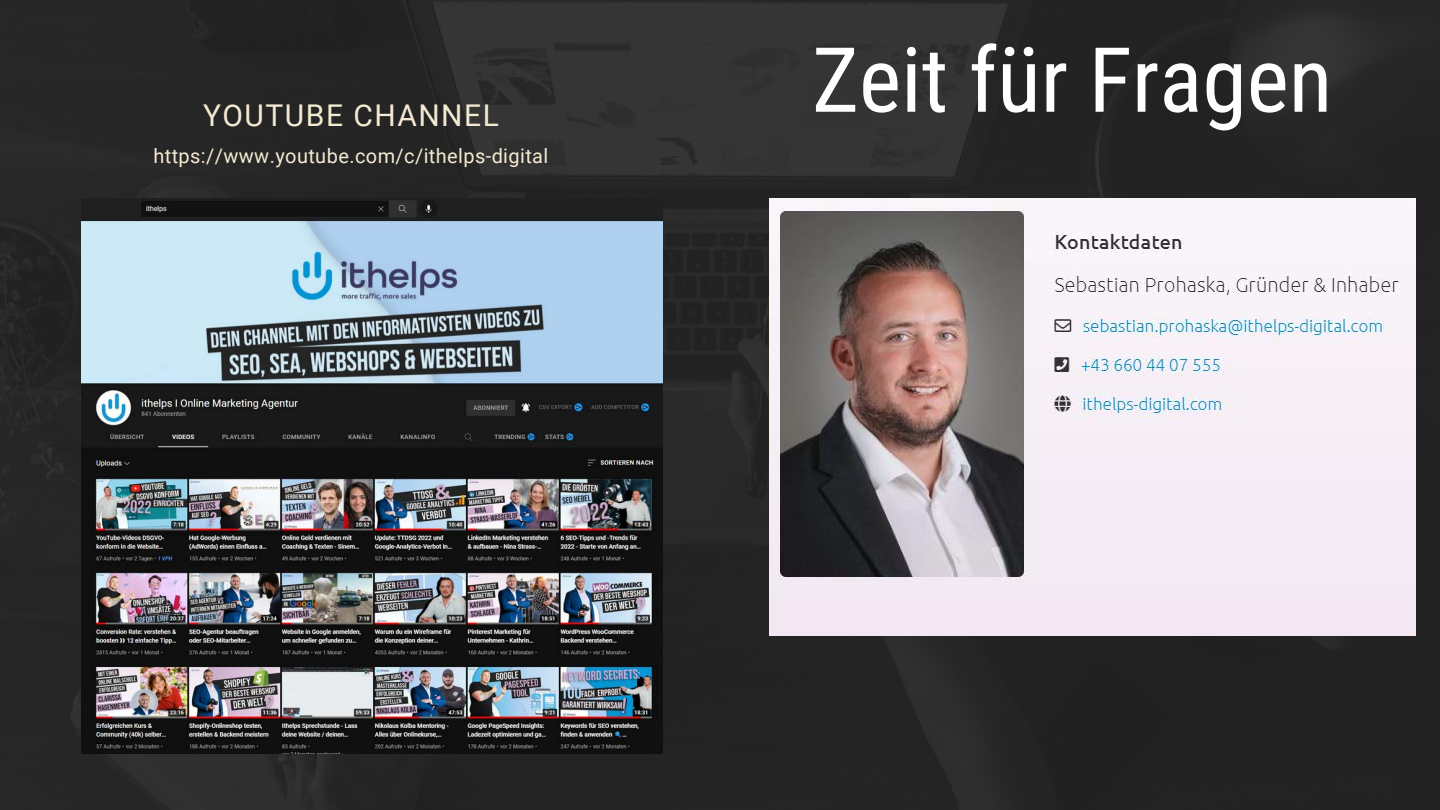
<style>
.page{position:relative;width:1440px;height:810px;background:#fff}
.page>*{position:absolute;margin:0;border:0;box-sizing:border-box;transform-origin:0 0}
.t1{font:90px "Roboto Condensed";color:#fff}
.t2{font:30px "Roboto";letter-spacing:.05em;color:#f4ead2}
.t3{font:20px "Roboto";letter-spacing:.02em;color:#f4ead2}
</style>
<div class="page">
<img style="left:0;top:0;width:1440px;height:810px">
<img style="left:81px;top:198px;width:582px;height:555px">
<img style="left:770px;top:198px;width:646px;height:438px">
<p class="t2" style="left:203px;top:98px;width:297px">YOUTUBE CHANNEL</p>
<p class="t3" style="left:153px;top:145px;width:397px">https://www.youtube.com/c/ithelps-digital</p>
<p class="t1" style="left:812px;top:28px;width:522px">Zeit für Fragen</p>
</div>
